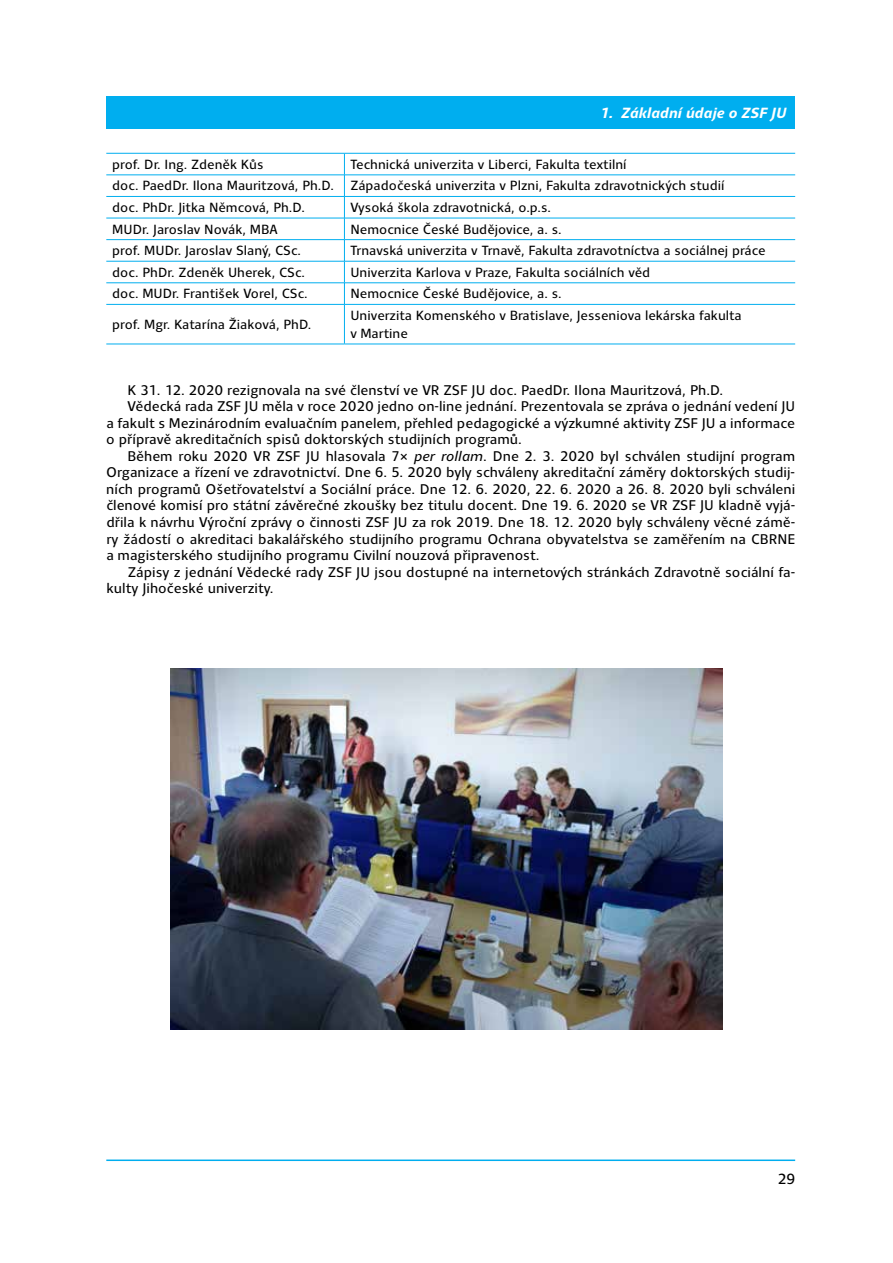
<style>
.page{position:relative;width:893px;height:1263px;background:#fff}
.page>*{position:absolute;margin:0;border:0;box-sizing:border-box;transform-origin:0 0}
.t1{font:italic 700 15px "Clara Sans";color:#fff}
.t2{font:15px "Clara Sans";color:#000}
.t3{font:14.25px "Clara Sans";color:#000}
.t4{font:13.5px/21.6px "Clara Sans";color:#000}
.s1{font-style:italic}
</style>
<div class="page">
<hr style="left:106px;top:1159px;width:689px;height:2px;background:#00aeef">
<div style="left:106px;top:96px;width:689px;height:33px;background:#00aeef"></div>
<hr style="left:106px;top:153px;width:238px;height:1px;background:#00aeef">
<hr style="left:344px;top:153px;width:451px;height:1px;background:#00aeef">
<hr style="left:106px;top:175px;width:238px;height:1px;background:#00aeef">
<hr style="left:344px;top:175px;width:451px;height:1px;background:#00aeef">
<hr style="left:106px;top:196px;width:238px;height:1px;background:#00aeef">
<hr style="left:344px;top:196px;width:451px;height:1px;background:#00aeef">
<hr style="left:106px;top:218px;width:238px;height:1px;background:#00aeef">
<hr style="left:344px;top:218px;width:451px;height:1px;background:#00aeef">
<hr style="left:106px;top:239px;width:238px;height:1px;background:#00aeef">
<hr style="left:344px;top:239px;width:451px;height:1px;background:#00aeef">
<hr style="left:106px;top:261px;width:238px;height:1px;background:#00aeef">
<hr style="left:344px;top:261px;width:451px;height:1px;background:#00aeef">
<hr style="left:106px;top:283px;width:238px;height:1px;background:#00aeef">
<hr style="left:344px;top:283px;width:451px;height:1px;background:#00aeef">
<svg style="left:344px;top:153px;width:1px;height:151px"></svg>
<hr style="left:106px;top:304px;width:238px;height:1px;background:#00aeef">
<hr style="left:344px;top:304px;width:451px;height:1px;background:#00aeef">
<hr style="left:344px;top:305px;width:1px;height:39px;background:#00aeef">
<hr style="left:106px;top:344px;width:238px;height:1px;background:#00aeef">
<hr style="left:344px;top:344px;width:451px;height:1px;background:#00aeef">
<img style="left:170px;top:669px;width:553px;height:361px">
<p class="t1" style="left:600px;top:104px;width:188px">1. Základní údaje o ZSF JU</p>
<p class="t4" style="left:112px;top:154px;width:153px">prof. Dr. Ing. Zdeněk Kůs</p>
<p class="t4" style="left:112px;top:154px;width:614px;text-indent:238px">Technická univerzita v Liberci, Fakulta textilní<br>doc. PaedDr. Ilona Mauritzová, Ph.D. Západočeská univerzita v Plzni, Fakulta zdravotnických studií doc. PhDr. Jitka Němcová, Ph.D.</p>
<p class="t4" style="left:350px;top:197px;width:202px">Vysoká škola zdravotnická, o.p.s.</p>
<p class="t4" style="left:112px;top:218px;width:167px">MUDr. Jaroslav Novák, MBA</p>
<p class="t4" style="left:350px;top:218px;width:213px">Nemocnice České Budějovice, a. s.</p>
<p class="t4" style="left:112px;top:240px;width:190px">prof. MUDr. Jaroslav Slaný, CSc.</p>
<p class="t4" style="left:350px;top:240px;width:417px">Trnavská univerzita v Trnavě, Fakulta zdravotníctva a sociálnej práce</p>
<p class="t4" style="left:112px;top:262px;width:194px">doc. PhDr. Zdeněk Uherek, CSc.</p>
<p class="t4" style="left:350px;top:262px;width:301px">Univerzita Karlova v Praze, Fakulta sociálních věd</p>
<p class="t4" style="left:112px;top:283px;width:197px">doc. MUDr. František Vorel, CSc.</p>
<p class="t4" style="left:350px;top:283px;width:213px">Nemocnice České Budějovice, a. s.</p>
<p class="t4" style="left:112px;top:314px;width:201px">prof. Mgr. Katarína Žiaková, PhD.</p>
<p class="t4" style="left:350px;top:307px;width:393px;line-height:18px">Univerzita Komenského v Bratislave, Jesseniova lekárska fakulta v Martine</p>
<p class="t3" style="left:128px;top:382px;width:597px">K 31. 12. 2020 rezignovala na své členství ve VR ZSF JU doc. PaedDr. Ilona Mauritzová, Ph.D.</p>
<p class="t3" style="left:128px;top:399px;width:669px">Vědecká rada ZSF JU měla v roce 2020 jedno on-line jednání. Prezentovala se zpráva o jednání vedení JU</p>
<p class="t3" style="left:106px;top:415px;width:690px">a fakult s Mezinárodním evaluačním panelem, přehled pedagogické a výzkumné aktivity ZSF JU a informace</p>
<p class="t3" style="left:106px;top:432px;width:417px">o přípravě akreditačních spisů doktorských studijních programů.</p>
<p class="t3" style="left:128px;top:448px;width:669px">Během roku 2020 VR ZSF JU hlasovala 7× <span class="s1">per rollam</span>. Dne 2. 3. 2020 byl schválen studijní program</p>
<p class="t3" style="left:106px;top:465px;width:690px">Organizace a řízení ve zdravotnictví. Dne 6. 5. 2020 byly schváleny akreditační záměry doktorských studij-</p>
<p class="t3" style="left:106px;top:481px;width:690px">ních programů Ošetřovatelství a Sociální práce. Dne 12. 6. 2020, 22. 6. 2020 a 26. 8. 2020 byli schváleni</p>
<p class="t3" style="left:106px;top:498px;width:690px">členové komisí pro státní závěrečné zkoušky bez titulu docent. Dne 19. 6. 2020 se VR ZSF JU kladně vyjá-</p>
<p class="t3" style="left:106px;top:514px;width:690px">dřila k návrhu Výroční zprávy o činnosti ZSF JU za rok 2019. Dne 18. 12. 2020 byly schváleny věcné zámě-</p>
<p class="t3" style="left:106px;top:531px;width:690px">ry žádostí o akreditaci bakalářského studijního programu Ochrana obyvatelstva se zaměřením na CBRNE</p>
<p class="t3" style="left:106px;top:547px;width:434px">a magisterského studijního programu Civilní nouzová připravenost.</p>
<p class="t3" style="left:128px;top:564px;width:669px">Zápisy z jednání Vědecké rady ZSF JU jsou dostupné na internetových stránkách Zdravotně sociální fa-</p>
<p class="t3" style="left:106px;top:580px;width:169px">kulty Jihočeské univerzity.</p>
<p class="t2" style="left:778px;top:1171px;width:19px">29</p>
</div>
